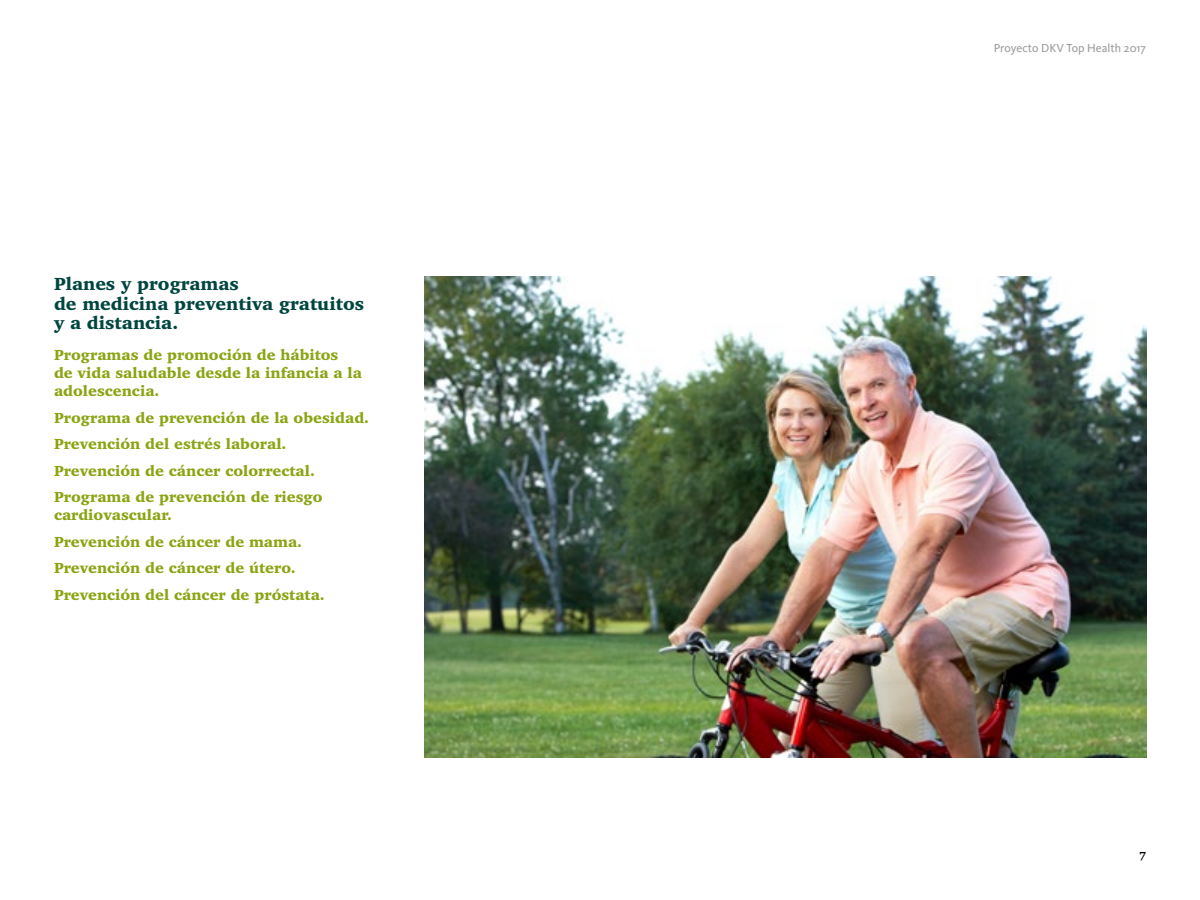
<style>
.page{position:relative;width:1200px;height:900px;background:#fff}
.page>*{position:absolute;margin:0;border:0;box-sizing:border-box;transform-origin:0 0}
.t1{font:900 18px/19.5px "Charter IT Cby BT";color:#00463f}
.t2{font:900 15px/26.5px "Charter IT Cby BT";color:#8aa412}
.t3{font:12px "Kievit";color:#999}
.t4{font:700 12px "Charter IT Cby BT";color:#000}
</style>
<div class="page">
<img style="left:424px;top:276px;width:722px;height:481px">
<p class="t1" style="left:54px;top:274px;width:312px">Planes y programas<br>de medicina preventiva gratuitos y a distancia.</p>
<p class="t2" style="left:54px;top:346px;width:309px;line-height:18px">Programas de promoción de hábitos<br>de vida saludable desde la infancia a la adolescencia.</p>
<p class="t2" style="left:54px;top:404px;width:317px">Programa de prevención de la obesidad.<br>Prevención del estrés laboral.<br>Prevención de cáncer colorrectal.<br>Programa de prevención de riesgo</p>
<p class="t2" style="left:54px;top:501px;width:272px">cardiovascular.<br>Prevención de cáncer de mama.<br>Prevención de cáncer de útero.<br>Prevención del cáncer de próstata.</p>
<p class="t3" style="left:994px;top:41px;width:154px">Proyecto DKV Top Health 2017</p>
<p class="t4" style="left:1139px;top:849px;width:8px">7</p>
</div>
